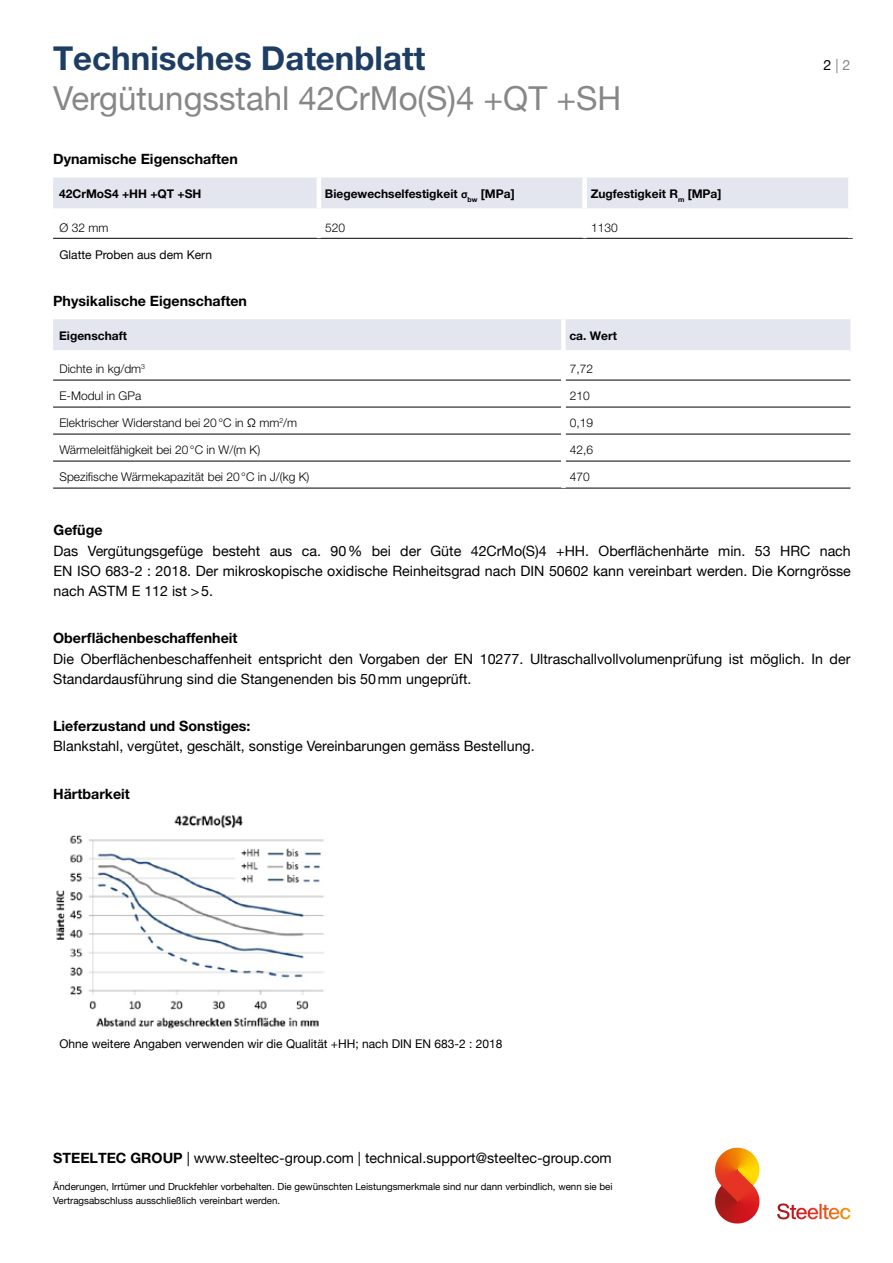
<style>
.page{position:relative;width:893px;height:1263px;background:#fff}
.page>*{position:absolute;margin:0;border:0;box-sizing:border-box;transform-origin:0 0}
.t1{font:33px "Helvetica Neue";color:#878787}
.t2{font:700 33px "Helvetica Neue LT Pro";color:#1e3d63}
.t3{font:14.25px/20.2px "Helvetica Neue";color:#000;text-align:justify}
.t4{font:700 14.25px "Helvetica Neue LT Pro";color:#000}
.t5{font:14.25px "Helvetica Neue";color:#878787}
.t6{font:300 12px "Helvetica Neue LT Pro";color:#000}
.t7{font:12px "Helvetica Neue";color:#000}
.t8{font:700 12px "Helvetica Neue LT Pro";color:#000}
.t9{font:9.75px/13.5px "Helvetica Neue";color:#000}
.s1{font-family:"Calibri"}
.s2{color:#000}
.s3{font-family:"Helvetica Neue LT Pro";font-weight:700}
</style>
<div class="page">
<svg style="left:715px;top:1148px;width:38px;height:53px;background:#e66c2b"></svg>
<svg style="left:777px;top:1203px;width:73px;height:16px"></svg>
<div style="left:53px;top:178px;width:795px;height:30px;background:#e3e6ef"></div>
<hr style="left:53px;top:238px;width:266px;height:1px;background:#000">
<hr style="left:319px;top:238px;width:266px;height:1px;background:#000">
<hr style="left:585px;top:238px;width:268px;height:1px;background:#000">
<hr style="left:317px;top:178px;width:4px;height:30px;background:#fff">
<div style="left:582px;top:178px;width:5px;height:30px;background:#fff"></div>
<div style="left:53px;top:319px;width:797px;height:31px;background:#e3e6ef"></div>
<hr style="left:53px;top:380px;width:508px;height:1px;background:#000">
<hr style="left:566px;top:380px;width:284px;height:1px;background:#000">
<hr style="left:53px;top:407px;width:508px;height:1px;background:#000">
<hr style="left:566px;top:407px;width:284px;height:1px;background:#000">
<hr style="left:53px;top:434px;width:508px;height:1px;background:#000">
<hr style="left:566px;top:434px;width:284px;height:1px;background:#000">
<hr style="left:53px;top:461px;width:508px;height:1px;background:#000">
<hr style="left:566px;top:461px;width:284px;height:1px;background:#000">
<hr style="left:53px;top:488px;width:510px;height:1px;background:#000">
<hr style="left:563px;top:488px;width:287px;height:1px;background:#000">
<div style="left:561px;top:319px;width:5px;height:31px;background:#fff"></div>
<img style="left:56px;top:815px;width:268px;height:214px">
<h1 class="t2" style="left:53px;top:37px;width:374px">Technisches Datenblatt</h1>
<h1 class="t1" style="left:53px;top:79px;width:570px">Vergütungsstahl 42CrMo(S)4 +QT +SH</h1>
<p class="t4" style="left:53px;top:150px;width:186px">Dynamische Eigenschaften</p>
<p class="t8" style="left:59px;top:186px;width:144px">42CrMoS4 +HH +QT +SH</p>
<p class="t8" style="left:325px;top:186px;width:191px">Biegewechselfestigkeit <span class="s1">σ</span><sub>bw</sub> [MPa]</p>
<p class="t8" style="left:591px;top:186px;width:132px">Zugfestigkeit R<sub>m</sub> [MPa]</p>
<p class="t6" style="left:60px;top:220px;width:50px">Ø 32 mm</p>
<p class="t6" style="left:325px;top:220px;width:22px">520</p>
<p class="t6" style="left:591px;top:220px;width:28px">1130</p>
<p class="t7" style="left:60px;top:247px;width:154px">Glatte Proben aus dem Kern</p>
<p class="t4" style="left:53px;top:292px;width:195px">Physikalische Eigenschaften</p>
<p class="t8" style="left:59px;top:328px;width:69px">Eigenschaft</p>
<p class="t8" style="left:569px;top:328px;width:49px">ca. Wert</p>
<p class="t6" style="left:60px;top:362px;width:87px">Dichte in kg/dm<sup>3</sup></p>
<p class="t6" style="left:570px;top:362px;width:25px">7,72</p>
<p class="t6" style="left:60px;top:389px;width:83px">E-Modul in GPa</p>
<p class="t6" style="left:570px;top:389px;width:22px">210</p>
<p class="t6" style="left:60px;top:416px;width:239px">Elektrischer Widerstand bei 20°C in Ω mm<sup>2</sup>/m</p>
<p class="t6" style="left:570px;top:416px;width:25px">0,19</p>
<p class="t6" style="left:60px;top:443px;width:202px">Wärmeleitfähigkeit bei 20°C in W/(m K)</p>
<p class="t6" style="left:570px;top:443px;width:25px">42,6</p>
<p class="t6" style="left:60px;top:470px;width:251px">Spezifische Wärmekapazität bei 20°C in J/(kg K)</p>
<p class="t6" style="left:570px;top:470px;width:22px">470</p>
<p class="t5" style="left:823px;top:56px;width:28px"><span class="s2">2</span> | 2</p>
<p class="t4" style="left:54px;top:521px;width:51px">Gefüge</p>
<p class="t3" style="left:54px;top:540px;width:799px">Das Vergütungsgefüge besteht aus ca. 90% bei der Güte 42CrMo(S)4 +HH. Oberflächenhärte min. 53 HRC nach EN ISO 683-2 : 2018. Der mikroskopische oxidische Reinheitsgrad nach DIN 50602 kann vereinbart werden. Die Korngrösse nach ASTM E 112 ist &gt;5.</p>
<p class="t4" style="left:53px;top:629px;width:186px">Oberflächenbeschaffenheit</p>
<p class="t3" style="left:53px;top:648px;width:799px">Die Oberflächenbeschaffenheit entspricht den Vorgaben der EN 10277. Ultraschallvollvolumenprüfung ist möglich. In der<br>Standardausführung sind die Stangenenden bis 50mm ungeprüft.</p>
<p class="t4" style="left:53px;top:717px;width:199px">Lieferzustand und Sonstiges:</p>
<p class="t3" style="left:53px;top:736px;width:483px">Blankstahl, vergütet, geschält, sonstige Vereinbarungen gemäss Bestellung.</p>
<p class="t4" style="left:53px;top:785px;width:78px">Härtbarkeit</p>
<p class="t7" style="left:60px;top:1037px;width:445px">Ohne weitere Angaben verwenden wir die Qualität +HH; nach DIN EN 683-2 : 2018</p>
<p class="t3" style="left:53px;top:1148px;width:560px"><span class="s3">STEELTEC GROUP</span> | www.steeltec-group.com | technical.support@steeltec-group.com</p>
<p class="t9" style="left:53px;top:1180px;width:561px">Änderungen, Irrtümer und Druckfehler vorbehalten. Die gewünschten Leistungsmerkmale sind nur dann verbindlich, wenn sie bei<br>Vertragsabschluss ausschließlich vereinbart werden.</p>
</div>
